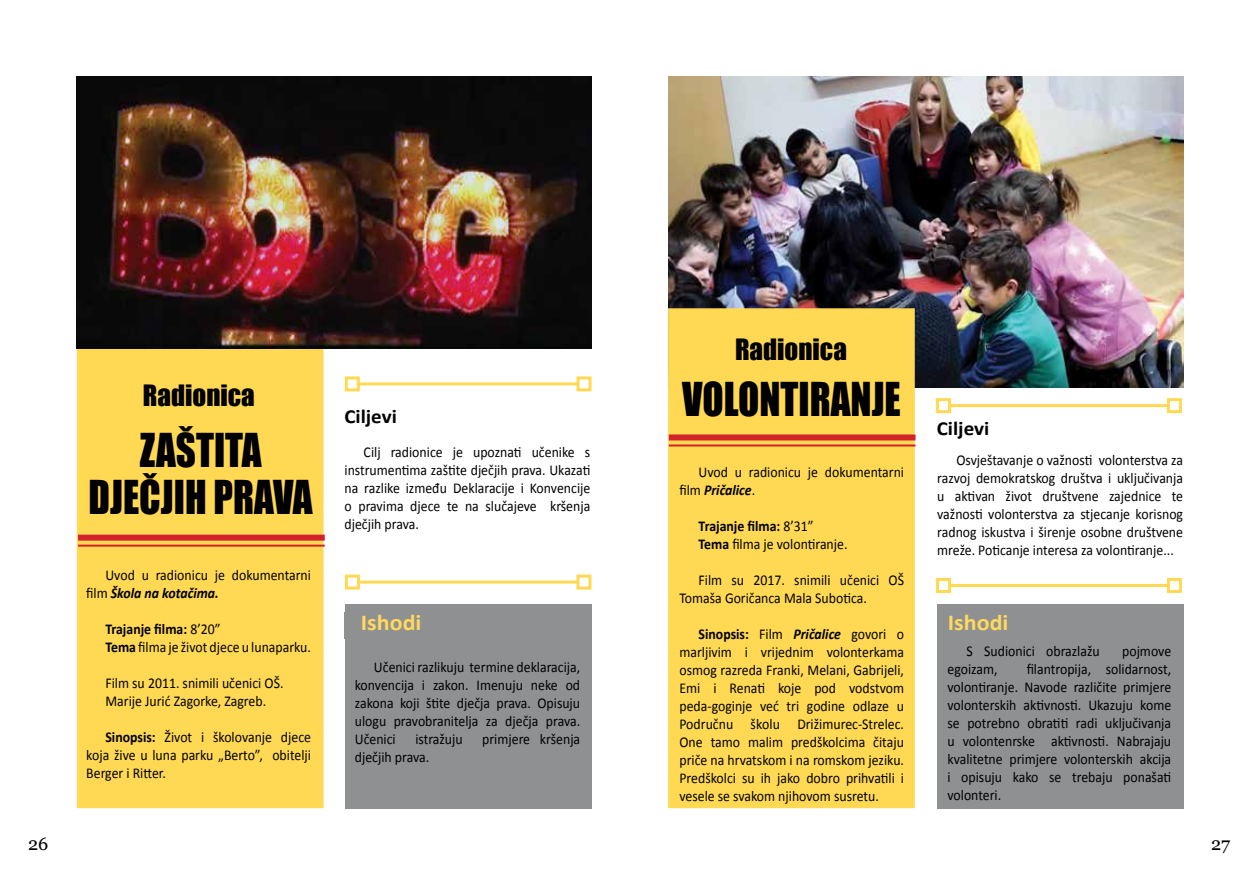
<style>
.page{position:relative;width:1259px;height:893px;background:#fff}
.page>*{position:absolute;margin:0;border:0;box-sizing:border-box;transform-origin:0 0}
.t1{font:42.9px/46.8px "Impact";color:#000;text-align:center;scale:.91 1}
.t2{font:27px "Impact";color:#000}
.t3{font:700 22.8px "Calibri";color:#ffd85d;scale:1.05 1}
.t4{font:700 19.95px "Calibri";color:#000;scale:1.05 1}
.t5{font:18px "Georgia";color:#000}
.t6{font:15px/18px "Calibri";color:#000;text-align:justify;scale:.92 1}
.s1{font-weight:700;font-style:italic}
.s2{font-weight:700}
</style>
<div class="page">
<img style="left:668px;top:77px;width:515px;height:310px">
<div style="left:77px;top:343px;width:246px;height:465px;background:#ffd954"></div>
<hr style="left:358px;top:382px;width:220px;height:3px;background:#ffd954">
<div style="left:345px;top:376px;width:15px;height:15px;border:3px solid #ffd954"></div>
<div style="left:576px;top:376px;width:15px;height:15px;border:3px solid #ffd954"></div>
<hr style="left:358px;top:581px;width:220px;height:3px;background:#ffd954">
<div style="left:345px;top:575px;width:15px;height:15px;border:3px solid #ffd954"></div>
<div style="left:576px;top:575px;width:15px;height:15px;border:3px solid #ffd954"></div>
<div style="left:345px;top:604px;width:246px;height:204px;background:#8e9092"></div>
<div style="left:668px;top:308px;width:246px;height:500px;background:#ffd954;border:2px solid #ffd954"></div>
<hr style="left:949px;top:404px;width:219px;height:3px;background:#ffd954">
<div style="left:936px;top:398px;width:15px;height:15px;border:3px solid #ffd954"></div>
<div style="left:1167px;top:398px;width:15px;height:15px;border:3px solid #ffd954"></div>
<div style="left:937px;top:604px;width:246px;height:204px;background:#8e9092"></div>
<hr style="left:949px;top:584px;width:219px;height:3px;background:#ffd954">
<div style="left:936px;top:578px;width:15px;height:15px;border:3px solid #ffd954"></div>
<div style="left:1167px;top:578px;width:15px;height:15px;border:3px solid #ffd954"></div>
<img style="left:77px;top:77px;width:514px;height:272px">
<div style="left:78px;top:535px;width:247px;height:6px;background:#d2232a"></div>
<hr style="left:78px;top:545px;width:247px;height:2px;background:#d2232a">
<div style="left:669px;top:434px;width:246px;height:6px;background:#d2232a"></div>
<hr style="left:669px;top:444px;width:246px;height:2px;background:#d2232a">
<h2 class="t2" style="left:143px;top:375px;width:113px">Radionica</h2>
<h1 class="t1" style="left:89px;top:426px;width:248px">ZAŠTITA<br>DJEČJIH PRAVA</h1>
<p class="t6" style="left:86px;top:566px;width:246px;text-indent:19px">Uvod u radionicu je dokumentarni film <span class="s1">Škola na kotačima.</span></p>
<p class="t6" style="left:105px;top:620px;width:225px"><span class="s2">Trajanje filma:</span> 8’20”<br><span class="s2">Tema</span> filma je život djece u lunaparku.</p>
<p class="t6" style="left:105px;top:674px;width:195px">Film su 2011. snimili učenici OŠ.<br>Marije Jurić Zagorke, Zagreb.</p>
<p class="t6" style="left:86px;top:728px;width:246px;text-indent:19px"><span class="s2">Sinopsis:</span> Život i školovanje djece koja žive u luna parku „Berto”, obitelji Berger i Ritter.</p>
<h3 class="t4" style="left:344px;top:402px;width:51px">Ciljevi</h3>
<p class="t6" style="left:344px;top:443px;width:269px;text-indent:19px">Cilj radionice je upoznati učenike s instrumentima zaštite dječjih prava. Ukazati na razlike između Deklaracije i Konvencije o pravima djece te na slučajeve kršenja dječjih prava.</p>
<h3 class="t3" style="left:361px;top:606px;width:59px">Ishodi</h3>
<p class="t6" style="left:355px;top:658px;width:246px;text-indent:19px">Učenici razlikuju termine deklaracija, konvencija i zakon. Imenuju neke od zakona koji štite dječja prava. Opisuju ulogu pravobranitelja za dječja prava.<br>Učenici</p>
<p class="t6" style="left:415px;top:730px;width:53px">istražuju</p>
<p class="t6" style="left:482px;top:730px;width:108px">primjere kršenja</p>
<p class="t6" style="left:355px;top:748px;width:82px">dječjih prava.</p>
<h2 class="t2" style="left:735px;top:328px;width:113px">Radionica</h2>
<h1 class="t1" style="left:682px;top:374px;width:242px">VOLONTIRANJE</h1>
<p class="t6" style="left:679px;top:463px;width:246px;text-indent:19px">Uvod u radionicu je dokumentarni film <span class="s1">Pričalice</span>.</p>
<p class="t6" style="left:698px;top:517px;width:163px"><span class="s2">Trajanje filma:</span> 8’31”<br><span class="s2">Tema</span> filma je volontiranje.</p>
<p class="t6" style="left:679px;top:571px;width:246px;text-indent:19px">Film su 2017. snimili učenici OŠ<br>Tomaša Goričanca Mala Subotica.</p>
<p class="t6" style="left:679px;top:625px;width:246px;text-indent:19px"><span class="s2">Sinopsis:</span> Film <span class="s1">Pričalice</span> govori o marljivim i vrijednim volonterkama osmog razreda Franki, Melani, Gabrijeli, Emi i Renati koje pod vodstvom peda-goginje već tri godine odlaze u Područnu školu Drižimurec-Strelec.<br>One tamo malim predškolcima čitaju priče na hrvatskom i na romskom jeziku.<br>Predškolci su ih jako dobro prihvatili i vesele se svakom njihovom susretu.</p>
<h3 class="t4" style="left:937px;top:414px;width:51px">Ciljevi</h3>
<p class="t6" style="left:937px;top:451px;width:269px;text-indent:19px">Osvještavanje o važnosti volonterstva za razvoj demokratskog društva i uključivanja u aktivan život društvene zajednice te važnosti volonterstva za stjecanje korisnog radnog iskustva i širenje osobne društvene mreže. Poticanje interesa za volontiranje...</p>
<h3 class="t3" style="left:948px;top:606px;width:59px">Ishodi</h3>
<p class="t6" style="left:966px;top:642px;width:146px">S Sudionici obrazlažu</p>
<p class="t6" style="left:1122px;top:642px;width:55px">pojmove</p>
<p class="t6" style="left:947px;top:660px;width:56px">egoizam,</p>
<p class="t6" style="left:947px;top:660px;width:245px;text-indent:79px">filantropija, solidarnost, volontiranje. Navode različite primjere volonterskih aktivnosti. Ukazuju kome se potrebno obratiti radi uključivanja u volontenrske aktivnosti. Nabrajaju kvalitetne primjere volonterskih akcija i opisuju kako se trebaju ponašati volonteri.</p>
<p class="t5" style="left:28px;top:833px;width:22px">26</p>
<p class="t5" style="left:1211px;top:833px;width:21px">27</p>
</div>
